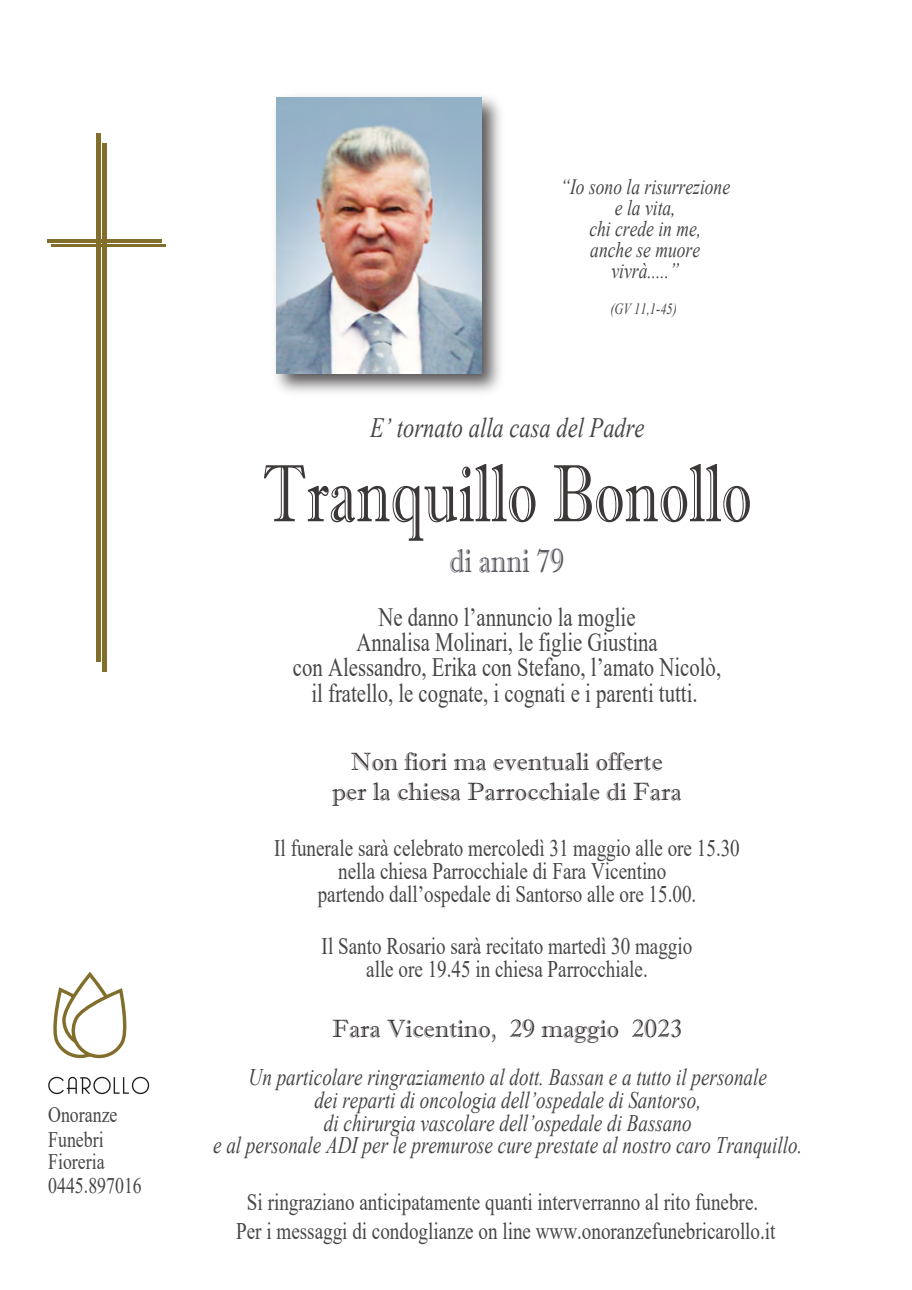
<style>
.page{position:relative;width:912px;height:1290px;background:#fff}
.page>*{position:absolute;margin:0;border:0;box-sizing:border-box;transform-origin:0 0}
.t1{font:81.25px "Imprint MT Shadow";color:#3d3838;scale:.74 1}
.t2{font:33.5px "Imprint MT Shadow";color:#5a5b61;scale:.81 1}
.t3{font:italic 28px "Times New Roman";color:#454646;scale:.8 1}
.t4{font:26.5px/25.5px "Times New Roman";color:#454646;text-align:center;scale:.78 1}
.t5{font:25px/30px "Imprint MT Shadow";color:#3d3838;text-align:center}
.t6{font:23.75px/22.9px "Times New Roman";color:#454646;text-align:center;scale:.8 1}
.t7{font:italic 23.75px/22.9px "Times New Roman";color:#454646;text-align:center;scale:.8 1}
.t8{font:22.25px/21.6px "Times New Roman";color:#454646;scale:.8 1}
.t9{font:italic 21.75px/21px "Times New Roman";color:#454646;text-align:center;scale:.8 1}
.t10{font:italic 15.5px "Times New Roman";color:#454646;scale:.8 1}
</style>
<div class="page">
<svg style="left:53px;top:972px;width:74px;height:87px"></svg>
<svg style="left:48px;top:1077px;width:101px;height:17px"></svg>
<hr style="left:102px;top:143px;width:4px;height:529px;background:#816e2a">
<hr style="left:51px;top:245px;width:115px;height:2px;background:#816e2a">
<hr style="left:96px;top:133px;width:4px;height:529px;background:#816e2a">
<hr style="left:47px;top:239px;width:114px;height:3px;background:#816e2a">
<img style="left:275px;top:96px;width:226px;height:297px">
<img style="left:277px;top:98px;width:204px;height:275px">
<p class="t8" style="left:48px;top:1103px;width:88px">Onoranze</p>
<p class="t8" style="left:48px;top:1128px;width:72px">Funebri<br>Fioreria</p>
<p class="t8" style="left:48px;top:1174px;width:118px">0445.897016</p>
<p class="t9" style="left:560px;top:176px;width:214px">“Io sono la risurrezione e la vita,<br>chi crede in me,<br>anche se muore vivrà.....”</p>
<p class="t10" style="left:610px;top:298px;width:85px">(GV 11,1-45)</p>
<p class="t3" style="left:370px;top:408px;width:344px">E’ tornato alla casa del Padre</p>
<h1 class="t1" style="left:262px;top:446px;width:662px">Tranquillo Bonollo</h1>
<h2 class="t2" style="left:449px;top:541px;width:143px">di anni 79</h2>
<p class="t4" style="left:293px;top:603px;width:550px">Ne danno l’annuncio la moglie<br>Annalisa Molinari, le figlie Giustina<br>con Alessandro, Erika con Stefano, l’amato Nicolò, il fratello, le cognate, i cognati e i parenti tutti.</p>
<p class="t5" style="left:332px;top:746px;width:351px">Non fiori ma eventuali offerte per la chiesa Parrocchiale di Fara</p>
<p class="t6" style="left:274px;top:836px;width:583px">Il funerale sarà celebrato mercoledì 31 maggio alle ore 15.30 nella chiesa Parrocchiale di Fara Vicentino<br>partendo dall’ospedale di Santorso alle ore 15.00.</p>
<p class="t6" style="left:321px;top:934px;width:465px">Il Santo Rosario sarà recitato martedì 30 maggio alle ore 19.45 in chiesa Parrocchiale.</p>
<p class="t5" style="left:332px;top:1014px;width:352px">Fara Vicentino, 29 maggio 2023</p>
<p class="t7" style="left:213px;top:1065px;width:738px">Un particolare ringraziamento al dott. Bassan e a tutto il personale<br>dei reparti di oncologia dell’ospedale di Santorso,<br>di chirurgia vascolare dell’ospedale di Bassano<br>e al personale ADI per le premurose cure prestate al nostro caro Tranquillo.</p>
<p class="t6" style="left:247px;top:1189px;width:640px">Si ringraziano anticipatamente quanti interverranno al rito funebre.</p>
<p class="t6" style="left:236px;top:1219px;width:675px">Per i messaggi di condoglianze on line www.onoranzefunebricarollo.it</p>
</div>
